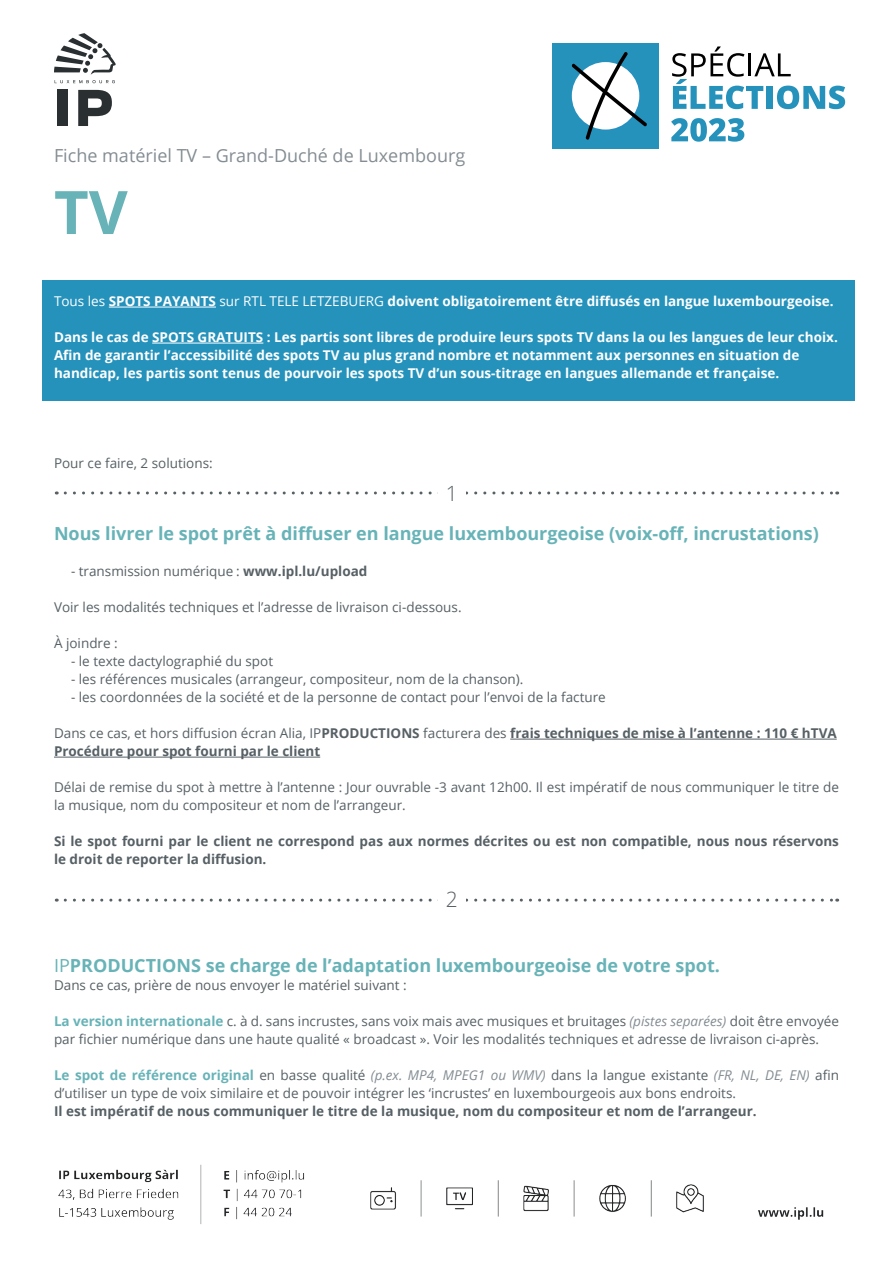
<style>
.page{position:relative;width:893px;height:1263px;background:#fff}
.page>*{position:absolute;margin:0;border:0;box-sizing:border-box;transform-origin:0 0}
.t1{font:700 60px "Open Sans";color:#67b3b7}
.t2{font:300 21px "Open Sans";color:#566065}
.t3{font:700 18px "Open Sans";color:#67b3b7}
.t4{font:18px "Open Sans";color:#848d93}
.t5{font:13.5px/18px "Open Sans";color:#566065}
.t6{font:700 13.5px/18px "Open Sans";color:#fff}
.t7{font:700 13.5px/18px "Open Sans";color:#566065}
.s1{font-weight:400}
.s2{font-weight:700}
.s3{font-weight:700;color:#67b3b7}
.s4{font-style:italic;color:#848d93}
</style>
<div class="page">
<div style="left:57px;top:90px;width:10px;height:36px;background:#2a2f32"></div>
<svg style="left:78px;top:90px;width:34px;height:36px"></svg>
<svg style="left:54px;top:33px;width:62px;height:50px"></svg>
<img style="left:58px;top:1164px;width:766px;height:60px">
<svg style="left:65px;top:899px;width:773px;height:3px"></svg>
<div style="left:438px;top:890px;width:28px;height:20px;background:#fff"></div>
<svg style="left:65px;top:491px;width:773px;height:3px"></svg>
<div style="left:438px;top:485px;width:28px;height:19px;background:#fff"></div>
<hr style="left:510px;top:739px;width:327px;height:1px;background:#566065">
<hr style="left:54px;top:757px;width:266px;height:1px;background:#566065">
<div style="left:553px;top:43px;width:105px;height:105px;background:#2592bc"></div>
<svg style="left:571px;top:52px;width:76px;height:88px"></svg>
<svg style="left:672px;top:46px;width:173px;height:63px"></svg>
<svg style="left:671px;top:118px;width:73px;height:24px"></svg>
<div style="left:43px;top:280px;width:812px;height:121px;background:#2592bc"></div>
<hr style="left:109px;top:307px;width:107px;height:1px;background:#fff">
<hr style="left:152px;top:343px;width:111px;height:1px;background:#fff">
<h3 class="t4" style="left:54px;top:143px;width:413px">Fiche matériel TV – Grand-Duché de Luxembourg</h3>
<h1 class="t1" style="left:54px;top:170px;width:75px">TV</h1>
<p class="t6" style="left:54px;top:292px;width:781px"><span class="s1">Tous les</span> SPOTS PAYANTS <span class="s1">sur RTL TELE LETZEBUERG</span> doivent obligatoirement être diffusés en langue luxembourgeoise.</p>
<p class="t6" style="left:54px;top:328px;width:785px">Dans le cas de SPOTS GRATUITS : Les partis sont libres de produire leurs spots TV dans la ou les langues de leur choix.<br>Afin de garantir l’accessibilité des spots TV au plus grand nombre et notamment aux personnes en situation de handicap, les partis sont tenus de pourvoir les spots TV d’un sous-titrage en langues allemande et française.</p>
<p class="t5" style="left:54px;top:454px;width:160px">Pour ce faire, 2 solutions:</p>
<h2 class="t2" style="left:446px;top:479px;width:13px">1</h2>
<h3 class="t3" style="left:54px;top:521px;width:766px">Nous livrer le spot prêt à diffuser en langue luxembourgeoise (voix-off, incrustations)</h3>
<p class="t5" style="left:71px;top:562px;width:298px">- transmission numérique : <span class="s2">www.ipl.lu/upload</span></p>
<p class="t5" style="left:54px;top:598px;width:409px">Voir les modalités techniques et l’adresse de livraison ci-dessous.</p>
<p class="t5" style="left:54px;top:634px;width:65px">À joindre :</p>
<p class="t5" style="left:71px;top:652px;width:204px">- le texte dactylographié du spot</p>
<p class="t5" style="left:71px;top:670px;width:454px">- les références musicales (arrangeur, compositeur, nom de la chanson).</p>
<p class="t5" style="left:71px;top:688px;width:536px">- les coordonnées de la société et de la personne de contact pour l’envoi de la facture</p>
<p class="t7" style="left:54px;top:724px;width:784px"><span class="s1">Dans ce cas, et hors diffusion écran Alia, IP</span>PRODUCTIONS <span class="s1">facturera des</span> frais techniques de mise à l’antenne : 110 € hTVA<br>Procédure pour spot fourni par le client</p>
<p class="t5" style="left:54px;top:778px;width:786px">Délai de remise du spot à mettre à l’antenne : Jour ouvrable -3 avant 12h00. Il est impératif de nous communiquer le titre de la musique, nom du compositeur et nom de l’arrangeur.</p>
<p class="t7" style="left:54px;top:832px;width:786px">Si le spot fourni par le client ne correspond pas aux normes décrites ou est non compatible, nous nous réservons le droit de reporter la diffusion.</p>
<h2 class="t2" style="left:446px;top:884px;width:13px">2</h2>
<h3 class="t3" style="left:54px;top:953px;width:667px"><span class="s1">IP</span>PRODUCTIONS se charge de l’adaptation luxembourgeoise de votre spot.</h3>
<p class="t5" style="left:54px;top:976px;width:354px">Dans ce cas, prière de nous envoyer le matériel suivant :</p>
<p class="t5" style="left:54px;top:1012px;width:786px"><span class="s3">La version internationale</span> c. à d. sans incrustes, sans voix mais avec musiques et bruitages <span class="s4">(pistes separées)</span> doit être envoyée par fichier numérique dans une haute qualité « broadcast ». Voir les modalités techniques et adresse de livraison ci-après.</p>
<p class="t5" style="left:54px;top:1066px;width:786px"><span class="s3">Le spot de référence original</span> en basse qualité <span class="s4">(p.ex. MP4, MPEG1 ou WMV)</span> dans la langue existante <span class="s4">(FR, NL, DE, EN)</span> afin d’utiliser un type de voix similaire et de pouvoir intégrer les ‘incrustes’ en luxembourgeois aux bons endroits.</p>
<p class="t7" style="left:54px;top:1102px;width:704px">Il est impératif de nous communiquer le titre de la musique, nom du compositeur et nom de l’arrangeur.</p>
</div>
